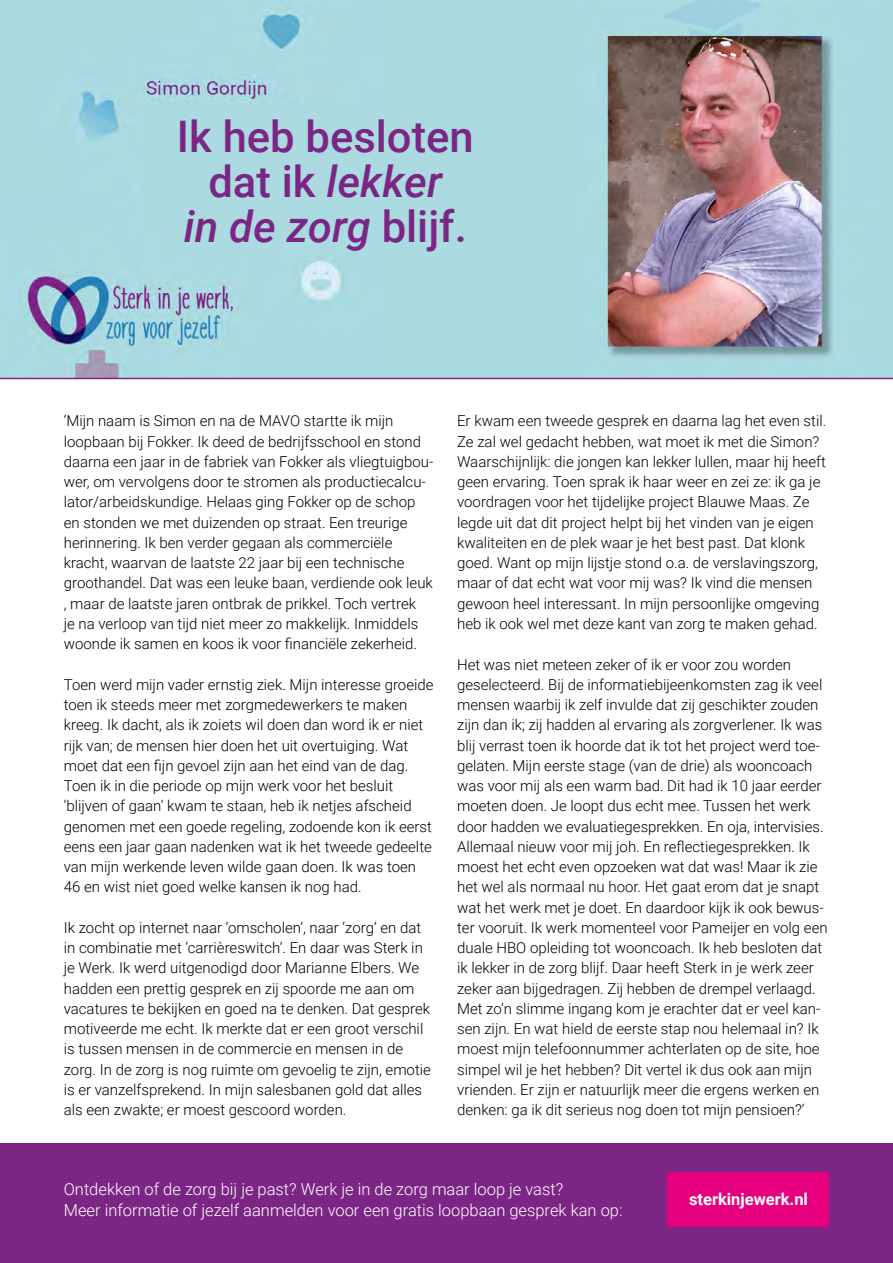
<style>
.page{position:relative;width:893px;height:1263px;background:#fff}
.page>*{position:absolute;margin:0;border:0;box-sizing:border-box;transform-origin:0 0}
.t1{font:500 43.5px/45px "Roboto";color:#7b2684;text-align:center}
.t2{font:300 16.5px/21px "Roboto";color:#fff}
.t3{font:700 16.5px "Roboto";color:#fff}
.t4{font:300 15px/20.2px "Roboto";color:#000}
.s1{font-style:italic}
</style>
<div class="page">
<img style="left:0;top:0;width:384px;height:378px">
<div style="left:0;top:1144px;width:893px;height:119px;background:#7b2684"></div>
<div style="left:668px;top:1172px;width:161px;height:55px;background:#e6007d"></div>
<div style="left:568px;top:0;width:325px;height:378px;background:#abdae0"></div>
<img style="left:577px;top:0;width:298px;height:378px">
<div style="left:384px;top:0;width:193px;height:378px;background:#abdae0"></div>
<div style="left:139px;top:104px;width:273px;height:119px;background:#abdae0"></div>
<hr style="left:0;top:378px;width:893px;height:1px;background:#7b2684">
<h1 class="t1" style="left:177px;top:112px;width:298px">Ik heb besloten dat ik <span class="s1">lekker<br>in de zorg</span> blijf.</h1>
<p class="t4" style="left:64px;top:410px;width:371px">‘Mijn naam is Simon en na de MAVO startte ik mijn loopbaan bij Fokker. Ik deed de bedrijfsschool en stond daarna een jaar in de fabriek van Fokker als vliegtuigbou&shy;wer, om vervolgens door te stromen als productiecalcu&shy;lator/arbeidskundige. Helaas ging Fokker op de schop en stonden we met duizenden op straat. Een treurige herinnering. Ik ben verder gegaan als commerciële kracht, waarvan de laatste 22 jaar bij een technische groothandel. Dat was een leuke baan, verdiende ook leuk , maar de laatste jaren ontbrak de prikkel. Toch vertrek<br>je na verloop van tijd niet meer zo makkelijk. Inmiddels woonde ik samen en koos ik voor financiële zekerheid.</p>
<p class="t4" style="left:64px;top:674px;width:371px">Toen werd mijn vader ernstig ziek. Mijn interesse groeide toen ik steeds meer met zorgmedewerkers te maken kreeg. Ik dacht, als ik zoiets wil doen dan word ik er niet rijk van; de mensen hier doen het uit overtuiging. Wat moet dat een fijn gevoel zijn aan het eind van de dag.<br>Toen ik in die periode op mijn werk voor het besluit ‘blijven of gaan’ kwam te staan, heb ik netjes afscheid genomen met een goede regeling, zodoende kon ik eerst eens een jaar gaan nadenken wat ik het tweede gedeelte van mijn werkende leven wilde gaan doen. Ik was toen 46 en wist niet goed welke kansen ik nog had.</p>
<p class="t4" style="left:64px;top:917px;width:369px">Ik zocht op internet naar ‘omscholen’, naar ‘zorg’ en dat in combinatie met ‘carrièreswitch’. En daar was Sterk in je Werk. Ik werd uitgenodigd door Marianne Elbers. We hadden een prettig gesprek en zij spoorde me aan om vacatures te bekijken en goed na te denken. Dat gesprek motiveerde me echt. Ik merkte dat er een groot verschil is tussen mensen in de commercie en mensen in de zorg. In de zorg is nog ruimte om gevoelig te zijn, emotie is er vanzelfsprekend. In mijn salesbanen gold dat alles als een zwakte; er moest gescoord worden.</p>
<p class="t4" style="left:457px;top:410px;width:371px">Er kwam een tweede gesprek en daarna lag het even stil.<br>Ze zal wel gedacht hebben, wat moet ik met die Simon?<br>Waarschijnlijk: die jongen kan lekker lullen, maar hij heeft geen ervaring. Toen sprak ik haar weer en zei ze: ik ga je voordragen voor het tijdelijke project Blauwe Maas. Ze legde uit dat dit project helpt bij het vinden van je eigen kwaliteiten en de plek waar je het best past. Dat klonk goed. Want op mijn lijstje stond o.a. de verslavingszorg, maar of dat echt wat voor mij was? Ik vind die mensen gewoon heel interessant. In mijn persoonlijke omgeving heb ik ook wel met deze kant van zorg te maken gehad.</p>
<p class="t4" style="left:457px;top:653px;width:372px">Het was niet meteen zeker of ik er voor zou worden geselecteerd. Bij de informatiebijeenkomsten zag ik veel mensen waarbij ik zelf invulde dat zij geschikter zouden zijn dan ik; zij hadden al ervaring als zorgverlener. Ik was blij verrast toen ik hoorde dat ik tot het project werd toe&shy;gelaten. Mijn eerste stage (van de drie) als wooncoach was voor mij als een warm bad. Dit had ik 10 jaar eerder moeten doen. Je loopt dus echt mee. Tussen het werk door hadden we evaluatiegesprekken. En oja, intervisies.<br>Allemaal nieuw voor mij joh. En reflectiegesprekken. Ik moest het echt even opzoeken wat dat was! Maar ik zie het wel als normaal nu hoor. Het gaat erom dat je snapt wat het werk met je doet. En daardoor kijk ik ook bewus&shy;ter vooruit. Ik werk momenteel voor Pameijer en volg een duale HBO opleiding tot wooncoach. Ik heb besloten dat ik lekker in de zorg blijf. Daar heeft Sterk in je werk zeer zeker aan bijgedragen. Zij hebben de drempel verlaagd.<br>Met zo’n slimme ingang kom je erachter dat er veel kan&shy;sen zijn. En wat hield de eerste stap nou helemaal in? Ik moest mijn telefoonnummer achterlaten op de site, hoe simpel wil je het hebben? Dit vertel ik dus ook aan mijn vrienden. Er zijn er natuurlijk meer die ergens werken en denken: ga ik dit serieus nog doen tot mijn pensioen?’</p>
<p class="t2" style="left:64px;top:1178px;width:560px">Ontdekken of de zorg bij je past? Werk je in de zorg maar loop je vast?<br>Meer informatie of jezelf aanmelden voor een gratis loopbaan gesprek kan op:</p>
<p class="t3" style="left:689px;top:1188px;width:120px">sterkinjewerk.nl</p>
</div>
